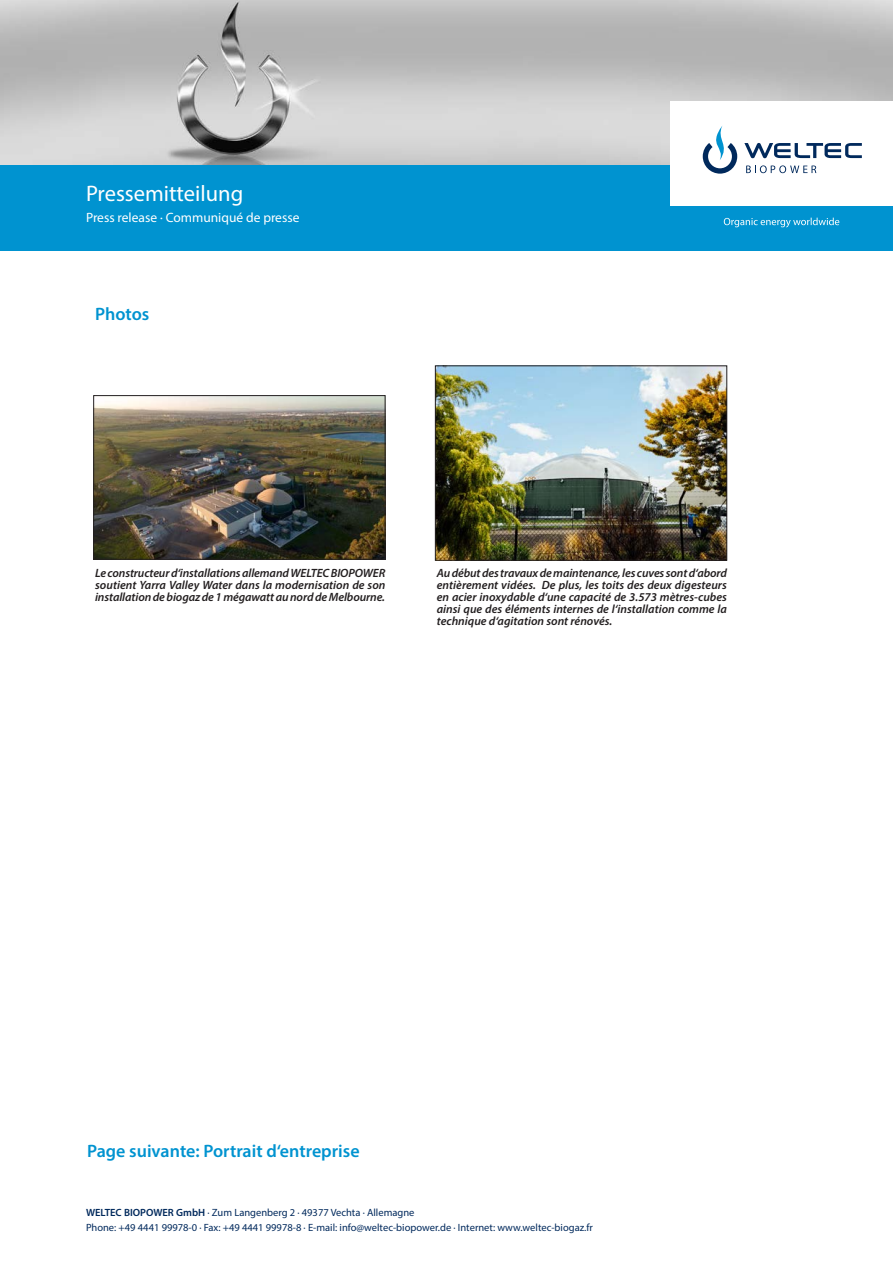
<style>
.page{position:relative;width:893px;height:1263px;background:#fff}
.page>*{position:absolute;margin:0;border:0;box-sizing:border-box;transform-origin:0 0}
.t1{font:22.5px "Myriad Pro";color:#fff}
.Copy{font:600 18px "Myriad Pro";color:#0093d0}
.t2{font:13.5px "Myriad Pro";color:#fff}
.Copy-2{font:italic 600 12px/12px "Myriad Pro";letter-spacing:-.005em;color:#231f20;text-align:justify}
.t3{font:10.5px "Myriad Pro";color:#00295c}
.s1{font-weight:600}
</style>
<div class="page">
<img style="left:0;top:0;width:893px;height:166px">
<div style="left:0;top:166px;width:893px;height:85px;background:#0093d0"></div>
<div style="left:671px;top:101px;width:222px;height:105px;background:#fff"></div>
<svg style="left:724px;top:218px;width:115px;height:9px"></svg>
<svg style="left:703px;top:126px;width:34px;height:48px"></svg>
<svg style="left:744px;top:143px;width:118px;height:15px"></svg>
<svg style="left:746px;top:165px;width:70px;height:8px"></svg>
<img style="left:96px;top:397px;width:287px;height:160px">
<div style="left:94px;top:395px;width:291px;height:164px;border:1px solid #231f20"></div>
<img style="left:437px;top:368px;width:288px;height:190px">
<div style="left:435px;top:366px;width:292px;height:194px;border:1px solid #231f20"></div>
<p class="t1" style="left:86px;top:179px;width:159px">Pressemitteilung</p>
<p class="t2" style="left:86px;top:209px;width:215px">Press release · Communiqué de presse</p>
<p class="Copy" style="left:95px;top:303px;width:56px">Photos</p>
<p class="Copy-2" style="left:95px;top:566px;width:292px">Le constructeur d‘installations allemand WELTEC BIOPOWER soutient Yarra Valley Water dans la modernisation de son installation de biogaz de 1 mégawatt au nord de Melbourne.</p>
<p class="Copy-2" style="left:437px;top:566px;width:292px">Au début des travaux de maintenance, les cuves sont d‘abord entièrement vidées. De plus, les toits des deux digesteurs en acier inoxydable d‘une capacité de 3.573 mètres-cubes ainsi que des éléments internes de l‘installation comme la technique d‘agitation sont rénovés.</p>
<p class="Copy" style="left:87px;top:1139px;width:274px">Page suivante: Portrait d‘entreprise</p>
<p class="t3" style="left:86px;top:1206px;width:330px"><span class="s1">WELTEC BIOPOWER GmbH</span> · Zum Langenberg 2 · 49377 Vechta · Allemagne</p>
<p class="t3" style="left:86px;top:1221px;width:508px">Phone: +49 4441 99978-0 · Fax: +49 4441 99978-8 · E-mail: info@weltec-biopower.de · Internet: www.weltec-biogaz.fr</p>
</div>
